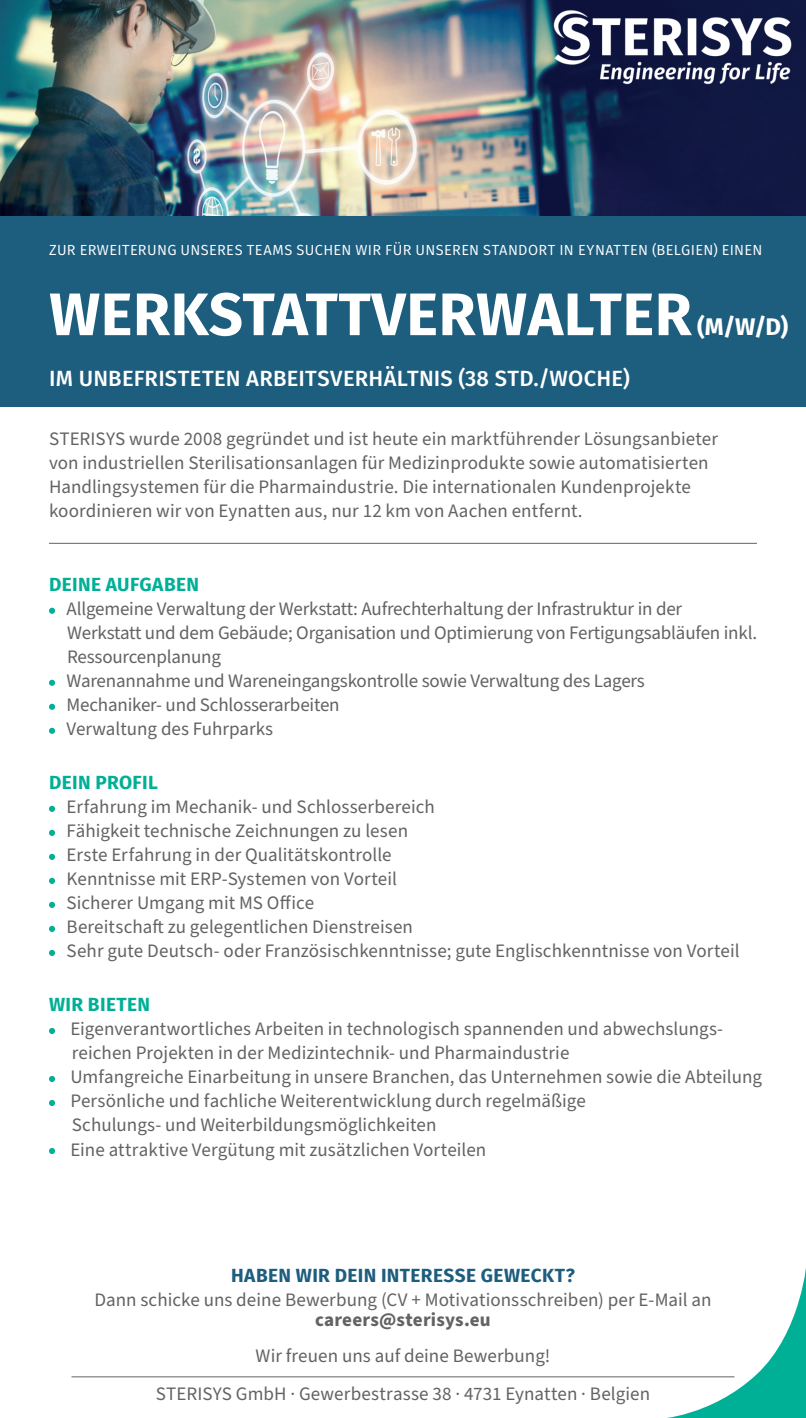
<style>
.page{position:relative;width:806px;height:1418px;background:#fff}
.page>*{position:absolute;margin:0;border:0;box-sizing:border-box;transform-origin:0 0}
.t1{font:700 60px "Fira Sans";letter-spacing:.01em;color:#fff}
.t2{font:700 24px "Fira Sans";color:#fff}
.t3{font:500 22px "Fira Sans";letter-spacing:.01em;color:#fff}
.t4{font:19px/24px "Source Sans Pro";color:#636366}
.t5{font:700 19px "Fira Sans";letter-spacing:.02em;color:#00b096}
.t6{font:700 19px "Fira Sans";letter-spacing:.02em;color:#1d5d7e}
.t7{font:700 19px "Source Sans Pro";letter-spacing:.01em;color:#636366}
.t8{font:14.6px "Fira Sans";letter-spacing:.025em;color:#fff}
</style>
<div class="page">
<img style="left:0;top:0;width:805px;height:216px">
<svg style="left:657px;top:1275px;width:148px;height:142px"></svg>
<div style="left:49px;top:607px;width:6px;height:7px;background:#00b096;border-radius:50%"></div>
<div style="left:49px;top:679px;width:6px;height:7px;background:#00b096;border-radius:50%"></div>
<div style="left:49px;top:703px;width:6px;height:7px;background:#00b096;border-radius:50%"></div>
<div style="left:49px;top:727px;width:6px;height:7px;background:#00b096;border-radius:50%"></div>
<div style="left:49px;top:805px;width:6px;height:7px;background:#00b096;border-radius:50%"></div>
<div style="left:49px;top:829px;width:6px;height:7px;background:#00b096;border-radius:50%"></div>
<div style="left:49px;top:853px;width:6px;height:7px;background:#00b096;border-radius:50%"></div>
<div style="left:49px;top:877px;width:6px;height:7px;background:#00b096;border-radius:50%"></div>
<div style="left:49px;top:901px;width:6px;height:7px;background:#00b096;border-radius:50%"></div>
<div style="left:49px;top:925px;width:6px;height:7px;background:#00b096;border-radius:50%"></div>
<div style="left:49px;top:949px;width:6px;height:7px;background:#00b096;border-radius:50%"></div>
<div style="left:49px;top:1027px;width:6px;height:7px;background:#00b096;border-radius:50%"></div>
<div style="left:49px;top:1075px;width:6px;height:7px;background:#00b096;border-radius:50%"></div>
<div style="left:49px;top:1099px;width:6px;height:7px;background:#00b096;border-radius:50%"></div>
<div style="left:49px;top:1147px;width:6px;height:7px;background:#00b096;border-radius:50%"></div>
<hr style="left:49px;top:543px;width:707px;height:1px;background:#636366">
<hr style="left:71px;top:1376px;width:663px;height:1px;background:#636366">
<div style="left:0;top:216px;width:805px;height:190px;background:#1d5d7e"></div>
<img style="left:550px;top:8px;width:244px;height:77px">
<p class="t8" style="left:49px;top:239px;width:714px">ZUR ERWEITERUNG UNSERES TEAMS SUCHEN WIR FÜR UNSEREN STANDORT IN EYNATTEN (BELGIEN) EINEN</p>
<h1 class="t1" style="left:49px;top:264px;width:643px">WERKSTATTVERWALTER</h1>
<p class="t3" style="left:49px;top:360px;width:582px">IM UNBEFRISTETEN ARBEITSVERHÄLTNIS (38 STD./WOCHE)</p>
<p class="t2" style="left:696px;top:307px;width:92px">(M/W/D)</p>
<p class="t4" style="left:49px;top:427px;width:670px">STERISYS wurde 2008 gegründet und ist heute ein marktführender Lösungsanbieter von industriellen Sterilisationsanlagen für Medizinprodukte sowie automatisierten Handlingsystemen für die Pharmaindustrie. Die internationalen Kundenprojekte koordinieren wir von Eynatten aus, nur 12 km von Aachen entfernt.</p>
<p class="t5" style="left:49px;top:568px;width:151px">DEINE AUFGABEN</p>
<p class="t4" style="left:66px;top:597px;width:691px">Allgemeine Verwaltung der Werkstatt: Aufrechterhaltung der Infrastruktur in der Werkstatt und dem Gebäude; Organisation und Optimierung von Fertigungsabläufen inkl.<br>Ressourcenplanung<br>Warenannahme und Wareneingangskontrolle sowie Verwaltung des Lagers<br>Mechaniker- und Schlosserarbeiten<br>Verwaltung des Fuhrparks</p>
<p class="t5" style="left:49px;top:766px;width:110px">DEIN PROFIL</p>
<p class="t4" style="left:66px;top:795px;width:674px">Erfahrung im Mechanik- und Schlosserbereich<br>Fähigkeit technische Zeichnungen zu lesen<br>Erste Erfahrung in der Qualitätskontrolle<br>Kenntnisse mit ERP-Systemen von Vorteil<br>Sicherer Umgang mit MS Office<br>Bereitschaft zu gelegentlichen Dienstreisen<br>Sehr gute Deutsch- oder Französischkenntnisse; gute Englischkenntnisse von Vorteil</p>
<p class="t5" style="left:49px;top:988px;width:102px">WIR BIETEN</p>
<p class="t4" style="left:70px;top:1017px;width:692px">Eigenverantwortliches Arbeiten in technologisch spannenden und abwechslungs&shy;reichen Projekten in der Medizintechnik- und Pharmaindustrie<br>Umfangreiche Einarbeitung in unsere Branchen, das Unternehmen sowie die Abteilung Persönliche und fachliche Weiterentwicklung durch regelmäßige<br>Schulungs- und Weiterbildungsmöglichkeiten<br>Eine attraktive Vergütung mit zusätzlichen Vorteilen</p>
<p class="t6" style="left:231px;top:1258px;width:345px">HABEN WIR DEIN INTERESSE GEWECKT?</p>
<p class="t4" style="left:94px;top:1287px;width:618px">Dann schicke uns deine Bewerbung (CV + Motivationsschreiben) per E-Mail an</p>
<p class="t7" style="left:315px;top:1306px;width:177px">careers@sterisys.eu</p>
<p class="t4" style="left:156px;top:1336px;width:495px;line-height:38px;text-align:center">Wir freuen uns auf deine Bewerbung!<br>STERISYS GmbH · Gewerbestrasse 38 · 4731 Eynatten · Belgien</p>
</div>
